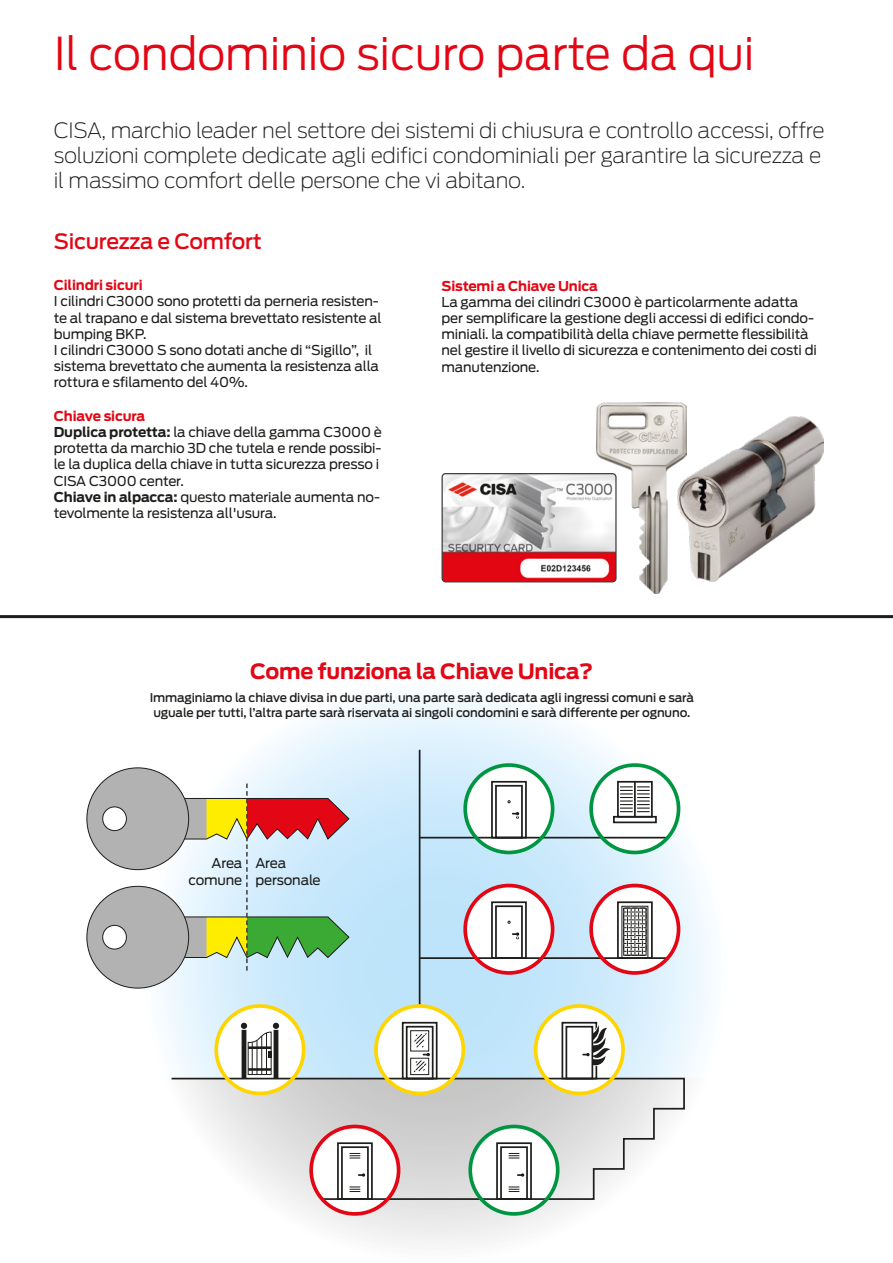
<style>
.page{position:relative;width:893px;height:1263px;background:#fff}
.page>*{position:absolute;margin:0;border:0;box-sizing:border-box;transform-origin:0 0}
.t1{font:300 45px "Antenna";letter-spacing:-.005em;color:#e30614}
.t2{font:200 21px/25.2px "Antenna";letter-spacing:-.01em;color:#1d1d1b}
.t3{font:700 21px "Antenna";letter-spacing:-.01em;color:#e30614}
.t4{font:500 21px "Antenna";letter-spacing:-.01em;color:#e30614}
.t5{font:13.5px/16.2px "Antenna";letter-spacing:-.01em;color:#1d1d1b}
.t6{font:700 13.5px "Antenna";letter-spacing:-.01em;color:#e30614}
.t7{font:500 12px/14.4px "Antenna";letter-spacing:-.01em;color:#1d1d1b;text-align:center}
.s1{font-weight:700;color:#e30614}
.s2{font-weight:700}
</style>
<div class="page">
<svg style="left:289px;top:1078px;width:398px;height:166px"></svg>
<svg style="left:130px;top:696px;width:579px;height:381px"></svg>
<svg style="left:87px;top:767px;width:262px;height:221px;background:#c5c8be"></svg>
<img style="left:442px;top:475px;width:154px;height:107px">
<div style="left:441px;top:473px;width:176px;height:109px;border:1px solid #3d3d3c;border-radius:4px"></div>
<img style="left:686px;top:417px;width:138px;height:164px">
<img style="left:596px;top:402px;width:90px;height:191px">
<svg style="left:171px;top:1077px;width:514px;height:124px"></svg>
<hr style="left:419px;top:750px;width:1px;height:256px;background:#1d1d1b">
<hr style="left:420px;top:957px;width:202px;height:2px;background:#1d1d1b">
<hr style="left:420px;top:837px;width:202px;height:1px;background:#1d1d1b">
<div style="left:216px;top:1006px;width:88px;height:87px;background:#fff;border-radius:50%"></div>
<hr style="left:228px;top:1078px;width:64px;height:1px;background:#1d1d1b">
<hr style="left:242px;top:1030px;width:4px;height:48px;background:#1d1d1b">
<hr style="left:274px;top:1030px;width:4px;height:48px;background:#1d1d1b">
<svg style="left:241px;top:1023px;width:38px;height:52px"></svg>
<div style="left:214px;top:1004px;width:91px;height:91px;border:4px solid #ffd500;border-radius:50%"></div>
<svg style="left:376px;top:1006px;width:87px;height:87px"></svg>
<div style="left:402px;top:1022px;width:35px;height:57px;border:2px solid #1d1d1b"></div>
<div style="left:406px;top:1026px;width:28px;height:53px;border:2px solid #1d1d1b"></div>
<div style="left:410px;top:1030px;width:19px;height:21px;border:1px solid #1d1d1b"></div>
<div style="left:410px;top:1058px;width:19px;height:17px;border:1px solid #1d1d1b"></div>
<hr style="left:388px;top:1078px;width:64px;height:1px;background:#1d1d1b">
<svg style="left:413px;top:1032px;width:17px;height:41px"></svg>
<div style="left:374px;top:1004px;width:91px;height:91px;border:4px solid #ffd500;border-radius:50%"></div>
<div style="left:536px;top:1006px;width:87px;height:87px;background:#fff;border-radius:50%"></div>
<hr style="left:547px;top:1078px;width:64px;height:1px;background:#1d1d1b">
<svg style="left:561px;top:1021px;width:49px;height:59px"></svg>
<div style="left:534px;top:1004px;width:91px;height:91px;border:4px solid #ffd500;border-radius:50%"></div>
<div style="left:470px;top:1126px;width:88px;height:88px;background:#fff;border-radius:50%"></div>
<div style="left:496px;top:1142px;width:36px;height:58px;border:2px solid #1d1d1b"></div>
<div style="left:500px;top:1146px;width:28px;height:54px;border:2px solid #1d1d1b"></div>
<hr style="left:482px;top:1198px;width:64px;height:2px;background:#1d1d1b">
<svg style="left:518px;top:1173px;width:6px;height:4px"></svg>
<svg style="left:509px;top:1153px;width:10px;height:5px"></svg>
<svg style="left:509px;top:1186px;width:10px;height:6px"></svg>
<div style="left:468px;top:1125px;width:91px;height:91px;border:4px solid #009641;border-radius:50%"></div>
<div style="left:311px;top:1126px;width:88px;height:88px;background:#fff;border-radius:50%"></div>
<div style="left:337px;top:1142px;width:36px;height:58px;border:2px solid #1d1d1b"></div>
<div style="left:341px;top:1146px;width:28px;height:54px;border:2px solid #1d1d1b"></div>
<hr style="left:323px;top:1198px;width:64px;height:2px;background:#1d1d1b">
<svg style="left:359px;top:1173px;width:6px;height:4px"></svg>
<svg style="left:350px;top:1153px;width:10px;height:5px"></svg>
<svg style="left:350px;top:1186px;width:10px;height:6px"></svg>
<div style="left:309px;top:1125px;width:91px;height:91px;border:4px solid #e30614;border-radius:50%"></div>
<div style="left:465px;top:885px;width:88px;height:88px;background:#fff;border-radius:50%"></div>
<div style="left:491px;top:901px;width:36px;height:58px;border:2px solid #1d1d1b"></div>
<div style="left:495px;top:905px;width:28px;height:54px;border:2px solid #1d1d1b"></div>
<hr style="left:477px;top:957px;width:64px;height:2px;background:#1d1d1b">
<svg style="left:507px;top:921px;width:4px;height:3px"></svg>
<svg style="left:513px;top:932px;width:6px;height:7px"></svg>
<div style="left:463px;top:884px;width:91px;height:91px;border:4px solid #e30614;border-radius:50%"></div>
<div style="left:465px;top:765px;width:88px;height:87px;background:#fff;border-radius:50%"></div>
<div style="left:491px;top:781px;width:36px;height:57px;border:2px solid #1d1d1b"></div>
<div style="left:495px;top:785px;width:28px;height:53px;border:2px solid #1d1d1b"></div>
<hr style="left:477px;top:837px;width:64px;height:1px;background:#1d1d1b">
<svg style="left:507px;top:800px;width:4px;height:3px"></svg>
<svg style="left:513px;top:812px;width:6px;height:7px"></svg>
<div style="left:463px;top:763px;width:91px;height:91px;border:4px solid #009641;border-radius:50%"></div>
<svg style="left:591px;top:885px;width:87px;height:88px"></svg>
<div style="left:617px;top:901px;width:36px;height:58px;border:2px solid #1d1d1b"></div>
<hr style="left:603px;top:957px;width:64px;height:2px;background:#1d1d1b">
<svg style="left:625px;top:908px;width:22px;height:48px"></svg>
<div style="left:623px;top:908px;width:23px;height:48px;border:1px solid #1d1d1b"></div>
<div style="left:589px;top:884px;width:91px;height:91px;border:4px solid #e30614;border-radius:50%"></div>
<div style="left:591px;top:765px;width:87px;height:87px;background:#fff;border-radius:50%"></div>
<hr style="left:603px;top:837px;width:64px;height:1px;background:#1d1d1b">
<div style="left:617px;top:781px;width:36px;height:37px;border:2px solid #1d1d1b"></div>
<hr style="left:634px;top:782px;width:2px;height:35px;background:#1d1d1b">
<div style="left:613px;top:816px;width:44px;height:7px;border:2px solid #1d1d1b"></div>
<svg style="left:620px;top:786px;width:30px;height:26px"></svg>
<div style="left:589px;top:763px;width:91px;height:91px;border:4px solid #009641;border-radius:50%"></div>
<hr style="left:0;top:615px;width:893px;height:3px;background:#1d1d1b">
<h1 class="t1" style="left:54px;top:27px;width:702px">Il condominio sicuro parte da qui</h1>
<h2 class="t2" style="left:54px;top:117px;width:772px">CISA, marchio leader nel settore dei sistemi di chiusura e controllo accessi, offre soluzioni complete dedicate agli edifici condominiali per garantire la sicurezza e il massimo comfort delle persone che vi abitano.</h2>
<h2 class="t4" style="left:54px;top:227px;width:210px">Sicurezza e Comfort</h2>
<p class="t6" style="left:54px;top:276px;width:90px">Cilindri sicuri</p>
<p class="t5" style="left:54px;top:293px;width:329px">I cilindri C3000 sono protetti da perneria resisten&shy;te al trapano e dal sistema brevettato resistente al bumping BKP.<br>I cilindri C3000 S sono dotati anche di “Sigillo”, il sistema brevettato che aumenta la resistenza alla rottura e sfilamento del 40%.</p>
<p class="t5" style="left:54px;top:407px;width:330px"><span class="s1">Chiave sicura<br></span><span class="s2">Duplica protetta:</span> la chiave della gamma C3000 è protetta da marchio 3D che tutela e rende possibi&shy;le la duplica della chiave in tutta sicurezza presso i CISA C3000 center.<br><span class="s2">Chiave in alpacca:</span> questo materiale aumenta no&shy;tevolmente la resistenza all'usura.</p>
<p class="t6" style="left:442px;top:276px;width:158px">Sistemi a Chiave Unica</p>
<p class="t5" style="left:442px;top:294px;width:377px">La gamma dei cilindri C3000 è particolarmente adatta per semplificare la gestione degli accessi di edifici condo&shy;miniali. la compatibilità della chiave permette flessibilità nel gestire il livello di sicurezza e contenimento dei costi di manutenzione.</p>
<h2 class="t3" style="left:250px;top:657px;width:344px">Come funziona la Chiave Unica?</h2>
<p class="t7" style="left:150px;top:690px;width:546px">Immaginiamo la chiave divisa in due parti, una parte sarà dedicata agli ingressi comuni e sarà uguale per tutti, l’altra parte sarà riservata ai singoli condomini e sarà differente per ognuno.</p>
<p class="t5" style="left:188px;top:855px;width:55px;text-align:right">Area comune</p>
<p class="t5" style="left:255px;top:855px;width:67px">Area personale</p>
</div>
